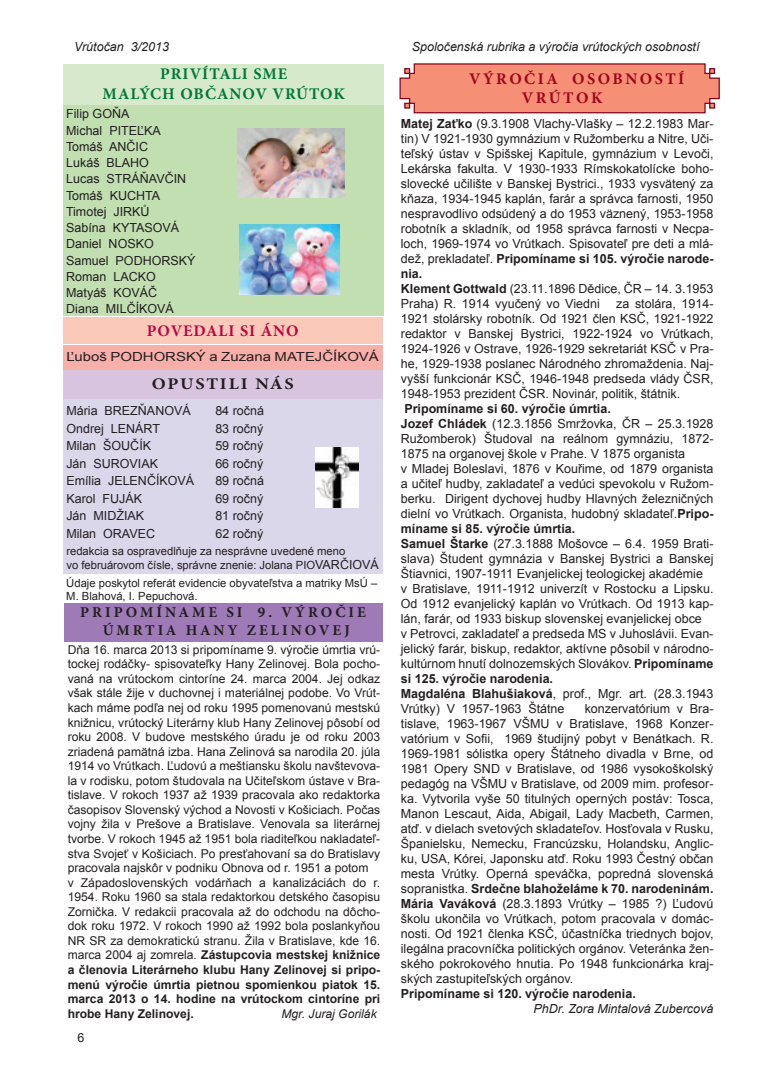
<style>
.page{position:relative;width:780px;height:1088px;background:#fff}
.page>*{position:absolute;margin:0;border:0;box-sizing:border-box;transform-origin:0 0}
.t1{font:700 16.25px/19.5px "Minion Pro";letter-spacing:.06em;color:#007835;text-align:center}
.t2{font:700 16.25px/19.5px "Minion Pro";letter-spacing:.15em;color:#9d051d}
.t3{font:700 16.25px "Minion Pro";letter-spacing:.06em;color:#ba0640}
.t4{font:700 16.25px "Minion Pro";letter-spacing:.1em;color:#231f20;scale:1.13 1}
.t5{font:700 15px/17.5px "Minion Pro";letter-spacing:.2em;color:#231f20;text-align:center}
.t6{font:12.5px/15px "Arial";color:#231f20}
.t7{font:italic 12.5px "Arial";color:#231f20}
.t8{font:700 12.5px "Arial";color:#231f20}
.t9{font:12.5px "Arial";color:#231f20;scale:1.19 1}
.t10{font:12.12px/14.5px "Arial";color:#231f20}
.t11{font:italic 12.12px "Arial";color:#231f20}
.t12{font:11.25px/13.8px "Arial";color:#231f20}
.s1{font-size:12.5px}
.s2{font-weight:700}
</style>
<div class="page">
<div style="left:63px;top:399px;width:319px;height:175px;background:#dbd7eb"></div>
<div style="left:63px;top:64px;width:321px;height:41px;background:#d6e9ca"></div>
<div style="left:63px;top:370px;width:319px;height:29px;background:#d8c4df"></div>
<div style="left:63px;top:106px;width:320px;height:210px;background:#c2dfb2"></div>
<div style="left:63px;top:317px;width:319px;height:27px;background:#fbc9b9"></div>
<div style="left:63px;top:345px;width:319px;height:24px;background:#f8aea9"></div>
<svg style="left:399px;top:63px;width:321px;height:51px;background:#ee8c78"></svg>
<img style="left:315px;top:447px;width:43px;height:61px">
<div style="left:64px;top:603px;width:318px;height:38px;background:#9e7ab7"></div>
<img style="left:238px;top:128px;width:106px;height:70px">
<img style="left:240px;top:224px;width:99px;height:70px">
<p class="t7" style="left:74px;top:39px;width:96px">Vrútočan 3/2013</p>
<h1 class="t1" style="left:103px;top:64px;width:244px">PRIVÍTALI SME<br>MALÝCH OBČANOV VRÚTOK</h1>
<p class="t6" style="left:66px;top:106px;width:131px;line-height:16.2px">Filip GOŇA<br>Michal PITEĽKA<br>Tomáš ANČIC<br>Lukáš BLAHO<br>Lucas STRÁŇAVČIN<br>Tomáš KUCHTA<br>Timotej JIRKŮ<br>Sabína KYTASOVÁ<br>Daniel NOSKO<br>Samuel PODHORSKÝ<br>Roman LACKO<br>Matyáš KOVÁČ<br>Diana MILČÍKOVÁ</p>
<h1 class="t3" style="left:147px;top:319px;width:153px">POVEDALI SI ÁNO</h1>
<p class="t9" style="left:66px;top:348px;width:264px">Ľuboš PODHORSKÝ a Zuzana MATEJČÍKOVÁ</p>
<h1 class="t4" style="left:152px;top:373px;width:127px">OPUSTILI NÁS</h1>
<p class="t6" style="left:66px;top:404px;width:126px">Mária BREZŇANOVÁ</p>
<p class="t6" style="left:215px;top:404px;width:50px">84 ročná</p>
<p class="t6" style="left:66px;top:421px;width:95px">Ondrej LENÁRT</p>
<p class="t6" style="left:215px;top:421px;width:49px">83 ročný</p>
<p class="t6" style="left:66px;top:439px;width:86px">Milan ŠOUČÍK</p>
<p class="t6" style="left:215px;top:439px;width:49px">59 ročný</p>
<p class="t6" style="left:66px;top:456px;width:93px">Ján SUROVIAK</p>
<p class="t6" style="left:215px;top:456px;width:49px">66 ročný</p>
<p class="t6" style="left:66px;top:474px;width:129px">Emília JELENČÍKOVÁ</p>
<p class="t6" style="left:215px;top:474px;width:50px">89 ročná</p>
<p class="t6" style="left:66px;top:491px;width:77px">Karol FUJÁK</p>
<p class="t6" style="left:215px;top:491px;width:49px">69 ročný</p>
<p class="t6" style="left:66px;top:509px;width:79px">Ján MIDŽIAK</p>
<p class="t6" style="left:215px;top:509px;width:49px">81 ročný</p>
<p class="t6" style="left:66px;top:526px;width:90px">Milan ORAVEC</p>
<p class="t6" style="left:215px;top:526px;width:49px">62 ročný</p>
<p class="t12" style="left:66px;top:545px;width:314px">redakcia sa ospravedlňuje za nesprávne uvedené meno<br>vo februárovom čísle, správne znenie: Jolana PIO<span class="s1">VARČIOVÁ</span></p>
<p class="t12" style="left:66px;top:576px;width:312px">Údaje poskytol referát evidencie obyvateľstva a matriky MsÚ –<br>M. Blahová, I. Pepuchová.</p>
<p class="t5" style="left:80px;top:603px;width:287px">PRIPOMÍNAME SI 9. VÝROČIE<br>ÚMRTIA HANY ZELINOVEJ</p>
<p class="t10" style="left:68px;top:642px;width:314px">Dňa 16. marca 2013 si pripomíname 9. výročie úmrtia vrú&shy;tockej rodáčky- spisovateľky Hany Zelinovej. Bola pocho&shy;vaná na vrútockom cintoríne 24. marca 2004. Jej odkaz však stále žije v duchovnej i materiálnej podobe. Vo Vrút&shy;kach máme podľa nej od roku 1995 pomenovanú mestskú knižnicu, vrútocký Literárny klub Hany Zelinovej pôsobí od roku 2008. V budove mestského úradu je od roku 2003 zriadená pamätná izba. Hana Zelinová sa narodila 20. júla 1914 vo Vrútkach. Ľudovú a meštiansku školu navštevova&shy;la v rodisku, potom študovala na Učiteľskom ústave v Bra&shy;tislave. V rokoch 1937 až 1939 pracovala ako redaktorka časopisov Slovenský východ a Novosti v Košiciach. Počas vojny žila v Prešove a Bratislave. Venovala sa literárnej tvorbe. V rokoch 1945 až 1951 bola riaditeľkou nakladateľ&shy;stva Svojeť v Košiciach. Po presťahovaní sa do Bratislavy pracovala najskôr v podniku Obnova od r. 1951 a potom<br>v Západoslovenských vodárňach a kanalizáciách do r.<br>1954. Roku 1960 sa stala redaktorkou detského časopisu Zornička. V redakcii pracovala až do odchodu na dôcho&shy;dok roku 1972. V rokoch 1990 až 1992 bola poslankyňou NR SR za demokratickú stranu. Žila v Bratislave, kde 16. marca 2004 aj zomrela. <span class="s2">Zástupcovia mestskej knižnice a členovia Literárneho klubu Hany Zelinovej si pripo&shy;menú výročie úmrtia pietnou spomienkou piatok 15. marca 2013 o 14. hodine na vrútockom cintoríne pri hrobe Hany Zelinovej.</span></p>
<p class="t11" style="left:281px;top:1005px;width:97px">Mgr. Juraj Gorilák</p>
<p class="t6" style="left:78px;top:1030px;width:8px">6</p>
<p class="t7" style="left:412px;top:38px;width:289px">Spoločenská rubrika a výročia vrútockých osobností</p>
<h1 class="t2" style="left:522px;top:68px;width:164px;text-indent:-53px">VÝROČIA OSOBNOSTÍ<br>VRÚTOK</h1>
<p class="t6" style="left:401px;top:116px;width:314px"><span class="s2">Matej Zaťko</span> (9.3.1908 Vlachy-Vlašky – 12.2.1983 Mar&shy;tin) V 1921-1930 gymnázium v Ružomberku a Nitre, Uči&shy;teľský ústav v Spišskej Kapitule, gymnázium v Levoči, Lekárska fakulta. V 1930-1933 Rímskokatolícke boho&shy;slovecké učilište v Banskej Bystrici., 1933 vysvätený za kňaza, 1934-1945 kaplán, farár a správca farnosti, 1950 nespravodlivo odsúdený a do 1953 väznený, 1953-1958 robotník a skladník, od 1958 správca farnosti v Necpa&shy;loch, 1969-1974 vo Vrútkach. Spisovateľ pre deti a mlá&shy;dež, prekladateľ. <span class="s2">Pripomíname si 105. výročie narode&shy;nia.<br>Klement Gottwald</span> (23.11.1896 Dědice, ČR – 14. 3.1953<br>Praha) R. 1914 vyučený vo Viedni</p>
<p class="t6" style="left:401px;top:296px;width:314px;text-align:justify;text-indent:215px">za stolára, 1914- 1921 stolársky robotník. Od 1921 člen KSČ, 1921-1922 redaktor v Banskej Bystrici, 1922-1924 vo Vrútkach, 1924-1926 v Ostrave, 1926-1929 sekretariát KSČ v Pra&shy;he, 1929-1938 poslanec Národného zhromaždenia. Naj&shy;vyšší funkcionár KSČ, 1946-1948 predseda vlády ČSR, 1948-1953 prezident ČSR. Novinár, politik, štátnik.</p>
<p class="t6" style="left:401px;top:401px;width:314px"><span class="s2">Pripomíname si 60. výročie úmrtia.<br>Jozef Chládek</span> (12.3.1856 Smržovka, ČR – 25.3.1928<br>Ružomberok) Študoval na reálnom gymnáziu, 1872- 1875 na organovej škole v Prahe. V 1875 organista<br>v Mladej Boleslavi, 1876 v Kouřime, od 1879 organista a učiteľ hudby, zakladateľ a vedúci spevokolu v Ružom&shy;berku. Dirigent dychovej hudby Hlavných železničných dielní vo Vrútkach. Organista, hudobný skladateľ.<span class="s2">Pripo&shy;míname si 85. výročie úmrtia.<br>Samuel Štarke</span> (27.3.1888 Mošovce – 6.4. 1959 Brati&shy;slava) Študent gymnázia v Banskej Bystrici a Banskej Štiavnici, 1907-1911 Evanjelickej teologickej akadémie<br>v Bratislave, 1911-1912 univerzít v Rostocku a Lipsku.<br>Od 1912 evanjelický kaplán vo Vrútkach. Od 1913 kap&shy;lán, farár, od 1933 biskup slovenskej evanjelickej obce<br>v Petrovci, zakladateľ a predseda MS v Juhoslávii. Evan&shy;jelický farár, biskup, redaktor, aktívne pôsobil v národno&shy;kultúrnom hnutí dolnozemských Slovákov. <span class="s2">Pripomíname si 125. výročie narodenia.<br>Magdaléna Blahušiaková</span>, prof., Mgr. art. (28.3.1943<br>Vrútky) V 1957-1963 Štátne</p>
<p class="t6" style="left:401px;top:701px;width:314px;text-align:justify;text-indent:184px">konzervatórium v Bra&shy;tislave, 1963-1967 VŠMU v Bratislave, 1968 Konzer&shy;vatórium v Sofii, 1969 študijný pobyt v Benátkach. R.<br>1969-1981 sólistka opery Štátneho divadla v Brne, od 1981 Opery SND v Bratislave, od 1986 vysokoškolský pedagóg na VŠMU v Bratislave, od 2009 mim. profesor&shy;ka. Vytvorila vyše 50 titulných operných postáv: Tosca, Manon Lescaut, Aida, Abigail, Lady Macbeth, Carmen, atď. v dielach svetových skladateľov. Hosťovala v Rusku, Španielsku, Nemecku, Francúzsku, Holandsku, Anglic&shy;ku, USA, Kórei, Japonsku atď. Roku 1993 Čestný občan mesta Vrútky. Operná speváčka, popredná slovenská sopranistka. <span class="s2">Srdečne blahoželáme k 70. narodeninám.<br>Mária Vaváková</span> (28.3.1893 Vrútky – 1985 ?) Ľudovú školu ukončila vo Vrútkach, potom pracovala v domác&shy;nosti. Od 1921 členka KSČ, účastníčka triednych bojov, ilegálna pracovníčka politických orgánov. Veteránka žen&shy;ského pokrokového hnutia. Po 1948 funkcionárka kraj&shy;ských zastupiteľských orgánov.</p>
<p class="t8" style="left:401px;top:986px;width:236px">Pripomíname si 120. výročie narodenia.</p>
<p class="t7" style="left:533px;top:1001px;width:181px">PhDr. Zora Mintalová Zubercová</p>
</div>
